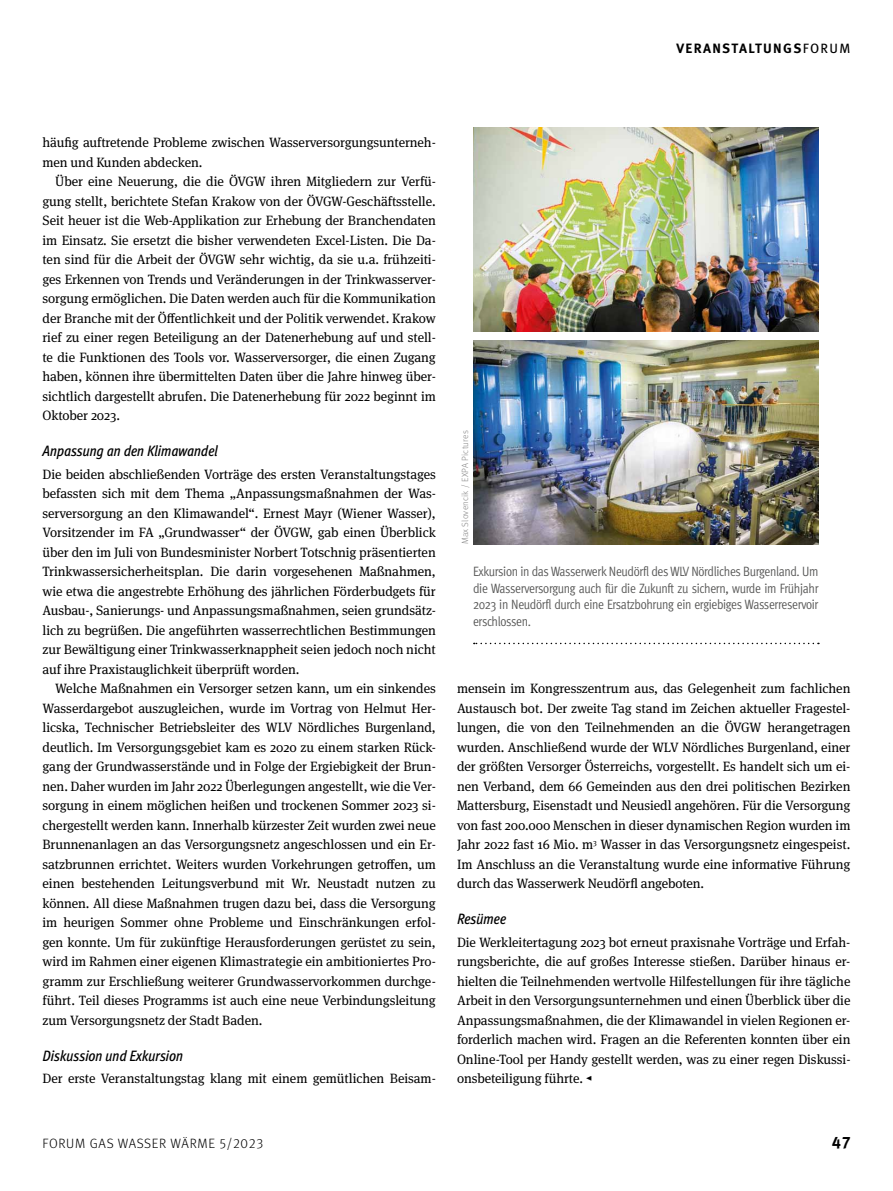
<style>
.page{position:relative;width:893px;height:1191px;background:#fff}
.page>*{position:absolute;margin:0;border:0;box-sizing:border-box;transform-origin:0 0}
.t1{font:700 16.5px "Meta Pro";color:#000}
.t2{font:italic 500 condensed 15px "Meta Pro";letter-spacing:-.01em;color:#000}
.t3{font:13.5px/19.5px "Meta Serif Pro";letter-spacing:-.005em;color:#000;text-align:justify}
.t4{font:13.5px/16.5px "Meta Pro Cond Norm";letter-spacing:-.025em;color:#575756;text-align:justify}
.t5{font:300 13.5px "Meta Pro";letter-spacing:.05em;color:#000}
.t6{font:700 13.5px "Meta Pro";letter-spacing:.1em;color:#000}
.t7{font:300 9px "Meta Pro";letter-spacing:.02em;color:#878787}
.s1{font-weight:400}
</style>
<div class="page">
<img style="left:473px;top:340px;width:346px;height:204px">
<img style="left:473px;top:128px;width:345px;height:204px">
<svg style="left:474px;top:642px;width:345px;height:2px"></svg>
<p class="t6" style="left:676px;top:37px;width:176px">VERANSTALTUNGS<span class="s1">FORUM</span></p>
<p class="t3" style="left:43px;top:132px;width:395px">häufig auftretende Probleme zwischen Wasserversorgungsunterneh&shy;men und Kunden abdecken.</p>
<p class="t3" style="left:43px;top:171px;width:395px;text-indent:13px">Über eine Neuerung, die die ÖVGW ihren Mitgliedern zur Verfü&shy;gung stellt, berichtete Stefan Krakow von der ÖVGW-Geschäftsstelle.<br>Seit heuer ist die Web-Applikation zur Erhebung der Branchendaten im Einsatz. Sie ersetzt die bisher verwendeten Excel-Listen. Die Da&shy;ten sind für die Arbeit der ÖVGW sehr wichtig, da sie u.a. frühzeiti&shy;ges Erkennen von Trends und Veränderungen in der Trinkwasserver&shy;sorgung ermöglichen. Die Daten werden auch für die Kommunikation der Branche mit der Öffentlichkeit und der Politik verwendet. Krakow rief zu einer regen Beteiligung an der Datenerhebung auf und stell&shy;te die Funktionen des Tools vor. Wasserversorger, die einen Zugang haben, können ihre übermittelten Daten über die Jahre hinweg über&shy;sichtlich dargestellt abrufen. Die Datenerhebung für 2022 beginnt im Oktober 2023.</p>
<p class="t2" style="left:43px;top:440px;width:177px">Anpassung an den Klimawandel</p>
<p class="t3" style="left:43px;top:463px;width:395px">Die beiden abschließenden Vorträge des ersten Veranstaltungstages befassten sich mit dem Thema „Anpassungsmaßnahmen der Was&shy;serversorgung an den Klimawandel“. Ernest Mayr (Wiener Wasser), Vorsitzender im FA „Grundwasser“ der ÖVGW, gab einen Überblick über den im Juli von Bundesminister Norbert Totschnig präsentierten Trinkwassersicherheitsplan. Die darin vorgesehenen Maßnahmen, wie etwa die angestrebte Erhöhung des jährlichen Förderbudgets für Ausbau-, Sanierungs- und Anpassungsmaßnahmen, seien grundsätz&shy;lich zu begrüßen. Die angeführten wasserrechtlichen Bestimmungen zur Bewältigung einer Trinkwasserknappheit seien jedoch noch nicht auf ihre Praxistauglichkeit überprüft worden.</p>
<p class="t3" style="left:43px;top:678px;width:395px;text-indent:13px">Welche Maßnahmen ein Versorger setzen kann, um ein sinkendes Wasserdargebot auszugleichen, wurde im Vortrag von Helmut Her&shy;licska, Technischer Betriebsleiter des WLV Nördliches Burgenland, deutlich. Im Versorgungsgebiet kam es 2020 zu einem starken Rück&shy;gang der Grundwasserstände und in Folge der Ergiebigkeit der Brun&shy;nen. Daher wurden im Jahr 2022 Überlegungen angestellt, wie die Ver&shy;sorgung in einem möglichen heißen und trockenen Sommer 2023 si&shy;chergestellt werden kann. Innerhalb kürzester Zeit wurden zwei neue Brunnenanlagen an das Versorgungsnetz angeschlossen und ein Er&shy;satzbrunnen errichtet. Weiters wurden Vorkehrungen getroffen, um einen bestehenden Leitungsverbund mit Wr. Neustadt nutzen zu können. All diese Maßnahmen trugen dazu bei, dass die Versorgung im heurigen Sommer ohne Probleme und Einschränkungen erfol&shy;gen konnte. Um für zukünftige Herausforderungen gerüstet zu sein, wird im Rahmen einer eigenen Klimastrategie ein ambitioniertes Pro&shy;gramm zur Erschließung weiterer Grundwasservorkommen durchge&shy;führt. Teil dieses Programms ist auch eine neue Verbindungsleitung zum Versorgungsnetz der Stadt Baden.</p>
<p class="t2" style="left:43px;top:1044px;width:142px">Diskussion und Exkursion</p>
<p class="t3" style="left:43px;top:1068px;width:395px">Der erste Veranstaltungstag klang mit einem gemütlichen Beisam-</p>
<p class="t7" style="left:458px;top:544px;width:115px;rotate:-90deg">Max Slovencik / EXPA Pictures</p>
<p class="t4" style="left:473px;top:562px;width:347px">Exkursion in das Wasserwerk Neudörfl des WLV Nördliches Burgenland. Um die Wasserversorgung auch für die Zukunft zu sichern, wurde im Frühjahr 2023 in Neudörfl durch eine Ersatzbohrung ein ergiebiges Wasserreservoir erschlossen.</p>
<p class="t3" style="left:457px;top:678px;width:395px">mensein im Kongresszentrum aus, das Gelegenheit zum fachlichen Austausch bot. Der zweite Tag stand im Zeichen aktueller Fragestel&shy;lungen, die von den Teilnehmenden an die ÖVGW herangetragen wurden. Anschließend wurde der WLV Nördliches Burgenland, einer der größten Versorger Österreichs, vorgestellt. Es handelt sich um ei&shy;nen Verband, dem 66 Gemeinden aus den drei politischen Bezirken Mattersburg, Eisenstadt und Neusiedl angehören. Für die Versorgung von fast 200.000 Menschen in dieser dynamischen Region wurden im Jahr 2022 fast 16 Mio. m<sup>3</sup> Wasser in das Versorgungsnetz eingespeist.<br>Im Anschluss an die Veranstaltung wurde eine informative Führung durch das Wasserwerk Neudörfl angeboten.</p>
<p class="t2" style="left:457px;top:908px;width:51px">Resümee</p>
<p class="t3" style="left:457px;top:931px;width:395px">Die Werkleitertagung 2023 bot erneut praxisnahe Vorträge und Erfah&shy;rungsberichte, die auf großes Interesse stießen. Darüber hinaus er&shy;hielten die Teilnehmenden wertvolle Hilfestellungen für ihre tägliche Arbeit in den Versorgungsunternehmen und einen Überblick über die Anpassungsmaßnahmen, die der Klimawandel in vielen Regionen er&shy;forderlich machen wird. Fragen an die Referenten konnten über ein Online-Tool per Handy gestellt werden, was zu einer regen Diskussi&shy;onsbeteiligung führte. ◂</p>
<p class="t5" style="left:43px;top:1133px;width:222px">FORUM GAS WASSER WÄRME 5/2023</p>
<p class="t1" style="left:832px;top:1129px;width:20px">47</p>
</div>
